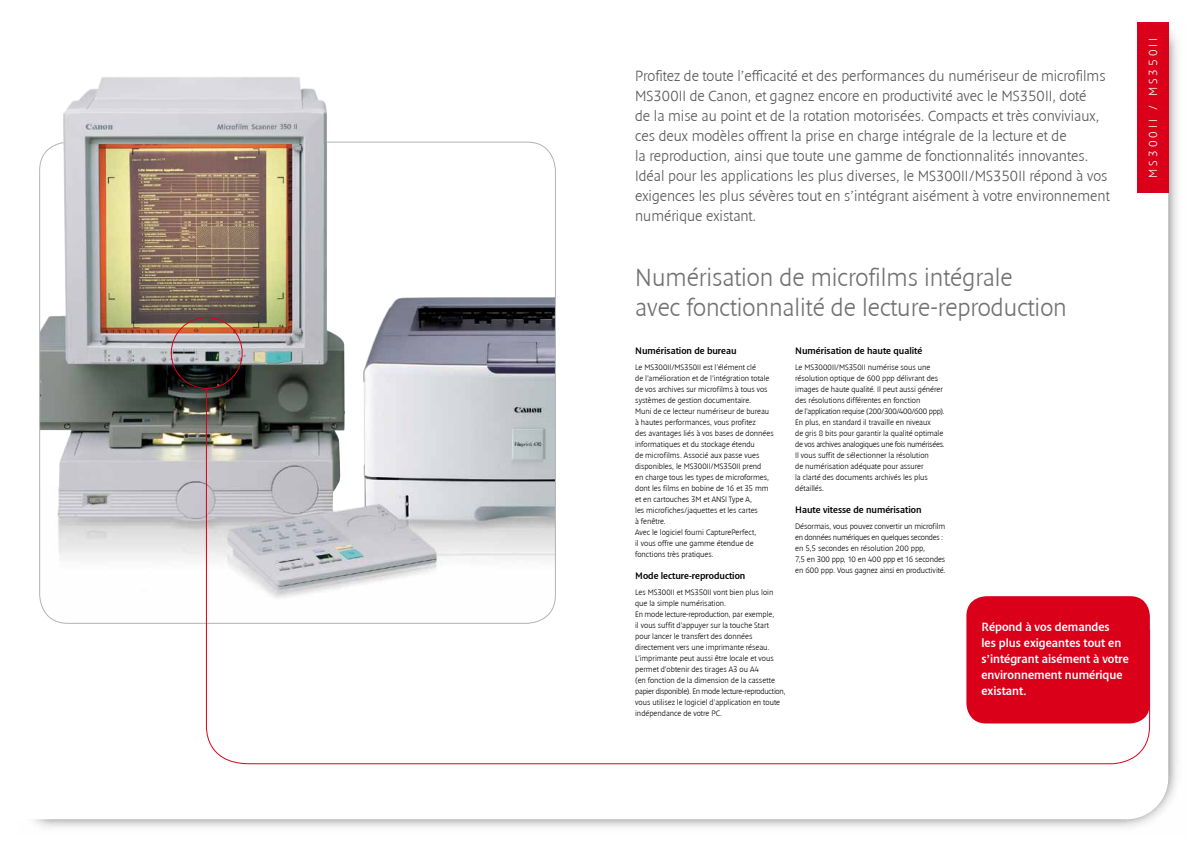
<style>
.page{position:relative;width:1191px;height:842px;background:#fff}
.page>*{position:absolute;margin:0;border:0;box-sizing:border-box;transform-origin:0 0}
.t1{font:300 25px/30px "Denda New";color:#707172}
.t2{font:300 15px/20px "Denda New";color:#58585a}
.t3{font:12px/16px "Denda New";color:#fff}
.t4{font:300 12px "Denda New";letter-spacing:.25em;color:#fff}
.t5{font:9.5px "Denda New";color:#000}
.t6{font:300 8px/11px "Denda New";color:#000}
</style>
<div class="page">
<img style="left:34px;top:23px;width:1144px;height:805px">
<img style="left:40px;top:142px;width:515px;height:481px">
<img style="left:63px;top:76px;width:264px;height:68px">
<div style="left:171px;top:317px;width:71px;height:72px;border:1px solid #da001a;border-radius:50%"></div>
<svg style="left:204px;top:388px;width:946px;height:376px"></svg>
<div style="left:1137px;top:23px;width:31px;height:170px;background:#da001a"></div>
<div style="left:966px;top:596px;width:183px;height:127px;background:#da001a;border-radius:20px"></div>
<p class="t2" style="left:635px;top:66px;width:476px">Profitez de toute l’efficacité et des performances du numériseur de microfilms MS300II de Canon, et gagnez encore en productivité avec le MS350II, doté<br>de la mise au point et de la rotation motorisées. Compacts et très conviviaux, ces deux modèles offrent la prise en charge intégrale de la lecture et de<br>la reproduction, ainsi que toute une gamme de fonctionnalités innovantes.<br>Idéal pour les applications les plus diverses, le MS300II/MS350II répond à vos exigences les plus sévères tout en s’intégrant aisément à votre environnement numérique existant.</p>
<h1 class="t1" style="left:635px;top:263px;width:433px">Numérisation de microfilms intégrale<br>avec fonctionnalité de lecture-reproduction</h1>
<p class="t5" style="left:635px;top:346px;width:103px">Numérisation de bureau</p>
<p class="t6" style="left:635px;top:362px;width:140px">Le MS300II/MS350II est l’élément clé<br>de l’amélioration et de l’intégration totale de vos archives sur microfilms à tous vos systèmes de gestion documentaire.<br>Muni de ce lecteur numériseur de bureau à hautes performances, vous profitez<br>des avantages liés à vos bases de données informatiques et du stockage étendu<br>de microfilms. Associé aux passe vues disponibles, le MS300II/MS350II prend<br>en charge tous les types de microformes, dont les films en bobine de 16 et 35 mm et en cartouches 3M et ANSI Type A,<br>les microfiches/jaquettes et les cartes<br>à fenêtre.<br>Avec le logiciel fourni CapturePerfect,<br>il vous offre une gamme étendue de fonctions très pratiques.</p>
<p class="t5" style="left:635px;top:571px;width:112px">Mode lecture-reproduction</p>
<p class="t6" style="left:635px;top:587px;width:152px">Les MS300II et MS350II vont bien plus loin que la simple numérisation.<br>En mode lecture-reproduction, par exemple,<br>il vous suffit d’appuyer sur la touche Start pour lancer le transfert des données directement vers une imprimante réseau.<br>L’imprimante peut aussi être locale et vous permet d’obtenir des tirages A3 ou A4<br>(en fonction de la dimension de la cassette papier disponible). En mode lecture-reproduction, vous utilisez le logiciel d’application en toute indépendance de votre PC.</p>
<p class="t5" style="left:795px;top:346px;width:129px">Numérisation de haute qualité</p>
<p class="t6" style="left:795px;top:362px;width:151px">Le MS3000II/MS350II numérise sous une résolution optique de 600 ppp délivrant des images de haute qualité. Il peut aussi générer des résolutions différentes en fonction<br>de l’application requise (200/300/400/600 ppp).<br>En plus, en standard il travaille en niveaux<br>de gris 8 bits pour garantir la qualité optimale de vos archives analogiques une fois numérisées.<br>Il vous suffit de sélectionner la résolution<br>de numérisation adéquate pour assurer<br>la clarté des documents archivés les plus détaillés.</p>
<p class="t5" style="left:795px;top:505px;width:128px">Haute vitesse de numérisation</p>
<p class="t6" style="left:795px;top:521px;width:152px">Désormais, vous pouvez convertir un microfilm en données numériques en quelques secondes : en 5,5 secondes en résolution 200 ppp,<br>7,5 en 300 ppp, 10 en 400 ppp et 16 secondes en 600 ppp. Vous gagnez ainsi en productivité.</p>
<h3 class="t3" style="left:981px;top:619px;width:149px">Répond à vos demandes<br>les plus exigeantes tout en s’intégrant aisément à votre environnement numérique existant.</h3>
<h3 class="t4" style="left:1146px;top:178px;width:142px;rotate:-90deg">MS300II / MS350II</h3>
</div>
